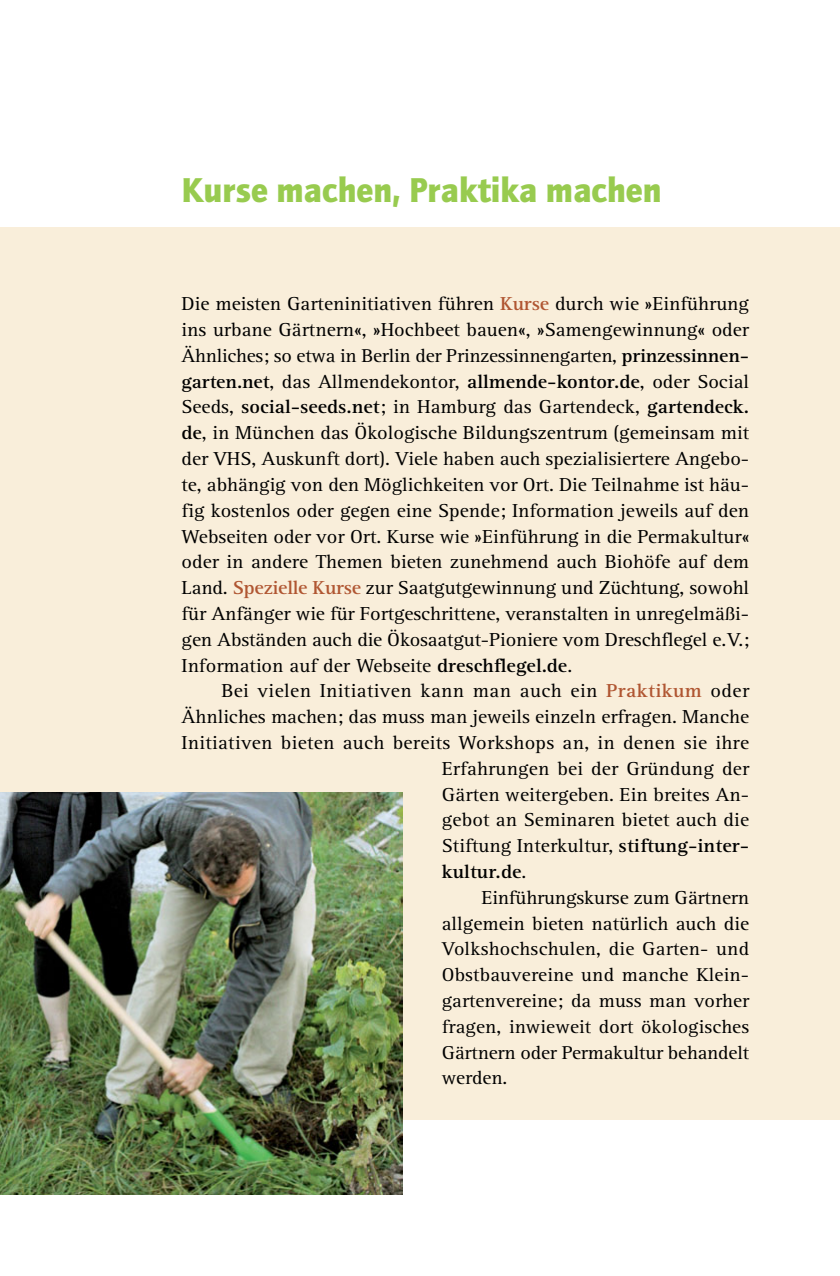
<style>
.page{position:relative;width:840px;height:1276px;background:#fff}
.page>*{position:absolute;margin:0;border:0;box-sizing:border-box;transform-origin:0 0}
.t1{font:35.8px "Quay Itc T Blac";color:#98cb4f;scale:.95 1}
.t2{font:19.4px/25.8px "Rotis Serif";color:#000;scale:1.05 1}
.t3{font:19.4px "Rotis Serif";letter-spacing:.02em;color:#000;scale:1.05 1}
.t4{font:700 19.4px "Rotis Serif";letter-spacing:.005em;color:#000;scale:1.05 1}
.t5{font:19.2px/25.8px "Rotis Serif";letter-spacing:-.01em;color:#000;text-align:justify;scale:1.05 1}
.s1{font-weight:700;color:#b05632}
.s2{font-weight:700}
.s3{font-weight:700;font-size:19.2px}
.s4{font-size:19.2px}
.s5{font-weight:400}
</style>
<div class="page">
<div style="left:0;top:227px;width:839px;height:892px;background:#f9eeda"></div>
<img style="left:0;top:792px;width:402px;height:402px">
<h1 class="t1" style="left:181px;top:176px;width:506px">Kurse machen, Praktika machen</h1>
<p class="t2" style="left:181px;top:293px;width:541px">Die meisten Garteninitiativen führen <span class="s1">Kurse</span> durch wie »Einführung ins urbane Gärtnern«, »Hochbeet bauen«, »Samengewinnung« oder</p>
<p class="t5" style="left:181px;top:344px;width:541px">Ähnliches; so etwa in Berlin der Prinzessinnengarten, <span class="s2">prinzessinnen -</span></p>
<p class="t2" style="left:181px;top:370px;width:542px;text-align:justify"><span class="s3">garten.net</span><span class="s4">,</span> das Allmendekontor, <span class="s2">allmende-kontor.de</span>, oder Social Seeds, <span class="s2">social-seeds.net</span>; in Hamburg das Gartendeck, <span class="s2">gartendeck. de</span>, in München das Ökologische Bildungszentrum (gemeinsam mit der VHS, Auskunft dort). Viele haben auch spezialisiertere Angebo - te, abhängig von den Möglichkeiten vor Ort. Die Teilnahme ist häu&shy;fig kostenlos oder gegen eine Spende; Information jeweils auf den Webseiten oder vor Ort. Kurse wie »Einführung in die Permakultur« oder in ande re Themen bieten zunehmend auch Biohöfe auf dem Land. <span class="s1">Spezielle Kurse</span> zur Saatgutgewinnung und Züchtung, sowohl für Anfänger wie für Fortgeschrittene, veranstalten in unregelmäßi - gen Abständen auch die Ökosaatgut-Pioniere vom Dreschflegel e.V.; Information auf der Webseite <span class="s2">dreschflegel.de</span>.</p>
<p class="t3" style="left:221px;top:684px;width:504px">Bei vielen Initiativen kann man auch ein <span class="s1">Praktikum</span> oder</p>
<p class="t2" style="left:181px;top:705px;width:541px">Ähn liches ma chen; das muss man jeweils einzeln erfragen. Manche</p>
<p class="t2" style="left:181px;top:731px;width:541px">Ini tiativen bieten auch bereits Workshops an, in denen sie ihre</p>
<p class="t2" style="left:441px;top:757px;width:294px">Erfahrungen bei der Gründung der</p>
<p class="t2" style="left:441px;top:783px;width:294px">Gärten weitergeben. Ein breites An -</p>
<p class="t2" style="left:441px;top:809px;width:294px">gebot an Seminaren bietet auch die</p>
<p class="t2" style="left:441px;top:834px;width:294px">Stiftung Interkultur, <span class="s2">stiftung-inter-</span></p>
<p class="t4" style="left:441px;top:864px;width:82px">kultur.de<span class="s5">.</span></p>
<p class="t2" style="left:481px;top:886px;width:256px">Einführungskurse zum Gärtnern</p>
<p class="t2" style="left:441px;top:912px;width:294px">allgemein bieten natürlich auch die</p>
<p class="t5" style="left:441px;top:938px;width:294px">Volkshochschulen, die Garten- und Obstbauvereine und manche Klein&shy;gartenvereine; da muss man vorher fragen, inwieweit dort ökologisches Gärtnern oder Permakultur behandelt werden.</p>
</div>
